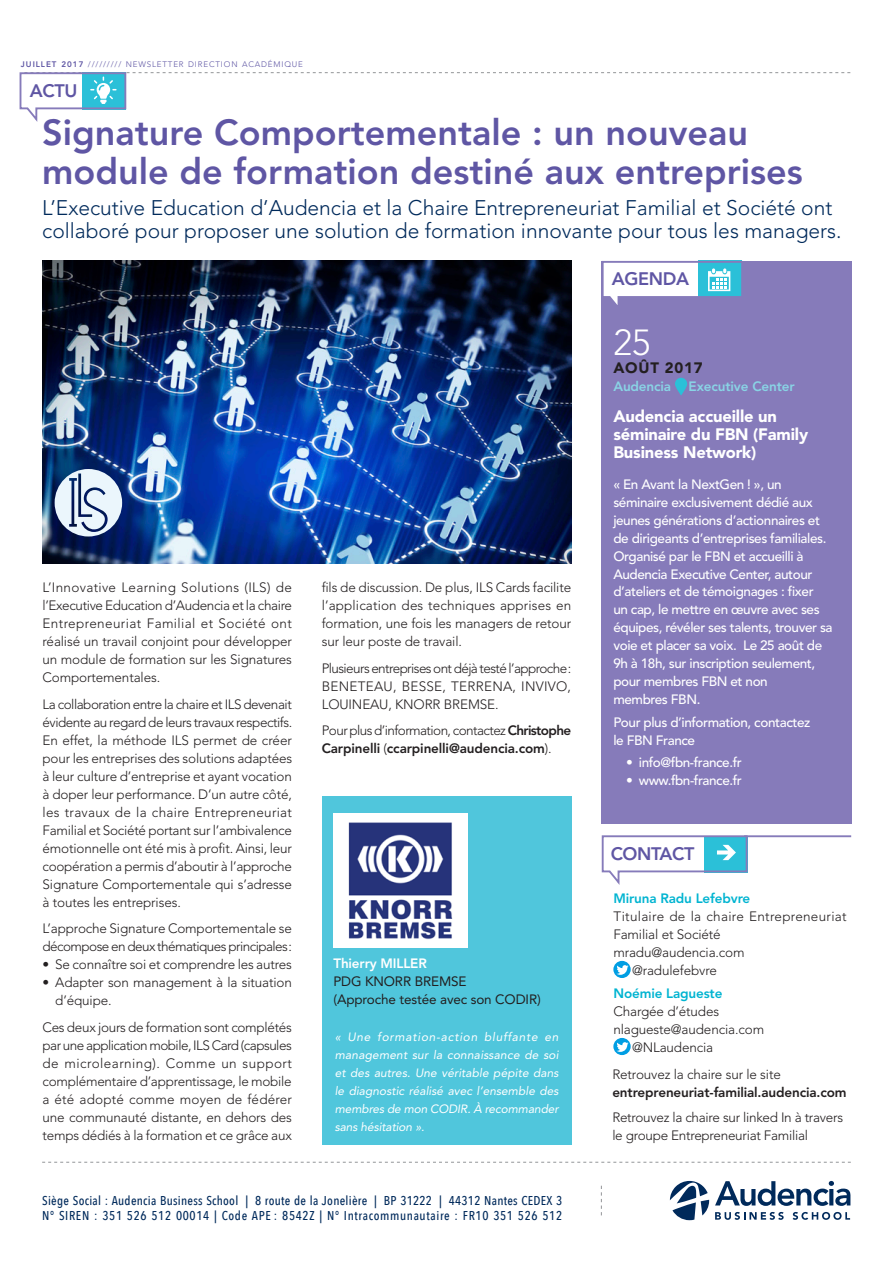
<style>
.page{position:relative;width:893px;height:1263px;background:#fff}
.page>*{position:absolute;margin:0;border:0;box-sizing:border-box;transform-origin:0 0}
.t1{font:800 36px/38.8px "Avenir LT Std";color:#5f56a4}
.t2{font:300 36px "Avenir LT Std";color:#fff}
.t3{font:300 21px/22.6px "Avenir LT Std";color:#002a5b}
.t4{font:800 18px "Avenir LT Std";letter-spacing:-.02em;color:#5f56a4}
.t5{font:900 16.5px/18px "Avenir LT Std";letter-spacing:-.01em;color:#fff}
.t6{font:900 15px "Avenir LT Std";letter-spacing:.05em;color:#231f20}
.t7{font:300 13.5px/18px "Avenir LT Std";letter-spacing:-.01em;color:#231f20;text-align:justify}
.t8{font:500 13.5px/18px "Avenir LT Std";letter-spacing:-.03em;color:#fff}
.t9{font:800 13.5px/18px "Avenir LT Std";letter-spacing:-.01em;color:#231f20}
.t10{font:300 13.5px/18px "Avenir LT Std";letter-spacing:-.04em;color:#231f20}
.t11{font:13.5px/18px "Avenir LT Std";letter-spacing:-.01em;color:#231f20}
.t12{font:300 13.5px "Avenir LT Std";letter-spacing:.02em;color:#231f20}
.t13{font:800 13.5px "Avenir LT Std";letter-spacing:-.01em;color:#00b4d1}
.t14{font:800 13.5px "Avenir LT Std";letter-spacing:-.01em;color:#89d4e5}
.t15{font:800 13.5px "Avenir LT Std";letter-spacing:-.01em;color:#fff}
.t16{font:500 12.75px/15px "Avenir Next Condensed";letter-spacing:.02em;color:#002a5b}
.t17{font:italic 12px/18px "Avenir LT Std";letter-spacing:-.01em;color:#fff;text-align:justify}
.t18{font:300 7.95px "Avenir LT Std";letter-spacing:.105em;color:#5f56a4}
.s1{font-weight:800}
.s2{font-weight:300}
</style>
<div class="page">
<div style="left:601px;top:261px;width:250px;height:563px;background:#867bba"></div>
<svg style="left:670px;top:1181px;width:39px;height:39px"></svg>
<svg style="left:715px;top:1181px;width:135px;height:25px"></svg>
<svg style="left:715px;top:1212px;width:69px;height:8px"></svg>
<svg style="left:793px;top:1212px;width:57px;height:8px"></svg>
<svg style="left:601px;top:1186px;width:1px;height:29px"></svg>
<svg style="left:42px;top:1162px;width:809px;height:1px"></svg>
<svg style="left:602px;top:260px;width:141px;height:45px"></svg>
<svg style="left:613px;top:1038px;width:18px;height:17px"></svg>
<svg style="left:616px;top:1042px;width:12px;height:10px"></svg>
<svg style="left:613px;top:961px;width:18px;height:17px"></svg>
<svg style="left:616px;top:965px;width:12px;height:10px"></svg>
<hr style="left:744px;top:835px;width:107px;height:2px;background:#867bba">
<svg style="left:601px;top:835px;width:147px;height:50px"></svg>
<svg style="left:675px;top:378px;width:12px;height:17px"></svg>
<svg style="left:19px;top:72px;width:831px;height:50px"></svg>
<div style="left:322px;top:796px;width:249px;height:349px;background:#50c6dc"></div>
<img style="left:334px;top:813px;width:134px;height:134px">
<img style="left:43px;top:261px;width:528px;height:303px">
<svg style="left:55px;top:469px;width:67px;height:67px;background:#9daec6"></svg>
<p class="t18" style="left:21px;top:60px;width:284px"><span class="s1">JUILLET 2017</span> ///////// NEWSLETTER DIRECTION ACADÉMIQUE</p>
<h3 class="t4" style="left:30px;top:80px;width:49px">ACTU</h3>
<h1 class="t1" style="left:42px;top:113px;width:762px">Signature Comportementale : un nouveau module de formation destiné aux entreprises</h1>
<h2 class="t3" style="left:42px;top:197px;width:801px">L’Executive Education d’Audencia et la Chaire Entrepreneuriat Familial et Société ont collaboré pour proposer une solution de formation innovante pour tous les managers.</h2>
<p class="t7" style="left:43px;top:579px;width:251px">L’Innovative Learning Solutions (ILS) de l’Executive Education d’Audencia et la chaire Entrepreneuriat Familial et Société ont réalisé un travail conjoint pour développer un module de formation sur les Signatures Comportementales.</p>
<p class="t7" style="left:43px;top:695px;width:251px">La collaboration entre la chaire et ILS devenait évidente au regard de leurs travaux respectifs.<br>En effet, la méthode ILS permet de créer pour les entreprises des solutions adaptées à leur culture d’entreprise et ayant vocation à doper leur performance. D’un autre côté, les travaux de la chaire Entrepreneuriat Familial et Société portant sur l’ambivalence émotionnelle ont été mis à profit. Ainsi, leur coopération a permis d’aboutir à l’approche Signature Comportementale qui s’adresse à toutes les entreprises.</p>
<p class="t10" style="left:43px;top:920px;width:251px">L’approche Signature Comportementale se décompose en deux thématiques principales:</p>
<p class="t7" style="left:43px;top:956px;width:251px">• Se connaître soi et comprendre les autres</p>
<p class="t7" style="left:55px;top:974px;width:238px;text-indent:-13px">• Adapter son management à la situation d’équipe.</p>
<p class="t7" style="left:43px;top:1018px;width:251px">Ces deux jours de formation sont complétés par une application mobile, ILS Card (capsules de microlearning). Comme un support complémentaire d’apprentissage, le mobile a été adopté comme moyen de fédérer une communauté distante, en dehors des temps dédiés à la formation et ce grâce aux</p>
<p class="t7" style="left:322px;top:579px;width:251px">fils de discussion. De plus, ILS Cards facilite l’application des techniques apprises en formation, une fois les managers de retour sur leur poste de travail.</p>
<p class="t7" style="left:322px;top:659px;width:251px">Plusieurs entreprises ont déjà testé l’approche:<br>BENETEAU, BESSE, TERRENA, INVIVO, LOUINEAU, KNORR BREMSE.</p>
<p class="t9" style="left:322px;top:722px;width:251px"><span class="s2">Pour plus d’information, contactez</span> Christophe<br>Carpinelli <span class="s2">(</span>ccarpinelli@audencia.com<span class="s2">).</span></p>
<p class="t15" style="left:333px;top:956px;width:95px">Thierry MILLER</p>
<p class="t11" style="left:333px;top:973px;width:209px">PDG KNORR BREMSE<br>(Approche testée avec son CODIR)</p>
<p class="t17" style="left:335px;top:1027px;width:225px">« Une formation-action bluffante en management sur la connaissance de soi et des autres. Une véritable pépite dans le diagnostic réalisé avec l’ensemble des membres de mon CODIR. À recommander sans hésitation ».</p>
<p class="t16" style="left:42px;top:1193px;width:522px">Siège Social : Audencia Business School | 8 route de la Jonelière | BP 31222 | 44312 Nantes CEDEX 3<br>N° SIREN : 351 526 512 00014 | Code APE : 8542Z | N° Intracommunautaire : FR10 351 526 512</p>
<h3 class="t4" style="left:612px;top:269px;width:79px">AGENDA</h3>
<h1 class="t2" style="left:613px;top:321px;width:39px">25</h1>
<p class="t6" style="left:613px;top:359px;width:91px">AOÛT 2017</p>
<p class="t14" style="left:613px;top:378px;width:59px">Audencia</p>
<p class="t14" style="left:689px;top:378px;width:107px">Executive Center</p>
<p class="t5" style="left:613px;top:407px;width:196px">Audencia accueille un séminaire du FBN (Family<br>Business Network)</p>
<p class="t8" style="left:613px;top:475px;width:221px">« En Avant la NextGen ! », un séminaire exclusivement dédié aux jeunes générations d’actionnaires et de dirigeants d’entreprises familiales.<br>Organisé par le FBN et accueilli à<br>Audencia Executive Center, autour d’ateliers et de témoignages : fixer<br>un cap, le mettre en œuvre avec ses équipes, révéler ses talents, trouver sa voie et placer sa voix. Le 25 août de<br>9h à 18h, sur inscription seulement, pour membres FBN et non<br>membres FBN.</p>
<p class="t8" style="left:613px;top:713px;width:198px">Pour plus d’information, contactez le FBN France</p>
<p class="t8" style="left:626px;top:754px;width:117px">• info@fbn-france.fr</p>
<p class="t8" style="left:626px;top:772px;width:117px">• www.fbn-france.fr</p>
<h3 class="t4" style="left:611px;top:843px;width:85px">CONTACT</h3>
<p class="t13" style="left:613px;top:890px;width:138px">Miruna Radu Lefebvre</p>
<p class="t12" style="left:613px;top:908px;width:235px">Titulaire de la chaire Entrepreneuriat</p>
<p class="t7" style="left:613px;top:925px;width:109px">Familial et Société</p>
<p class="t7" style="left:613px;top:943px;width:133px">mradu@audencia.com</p>
<p class="t7" style="left:632px;top:961px;width:86px">@radulefebvre</p>
<p class="t13" style="left:613px;top:985px;width:111px">Noémie Lagueste</p>
<p class="t7" style="left:613px;top:1002px;width:107px">Chargée d’études</p>
<p class="t7" style="left:613px;top:1020px;width:152px">nlagueste@audencia.com</p>
<p class="t7" style="left:632px;top:1038px;width:83px">@NLaudencia</p>
<p class="t7" style="left:612px;top:1065px;width:170px">Retrouvez la chaire sur le site</p>
<p class="t9" style="left:612px;top:1083px;width:236px">entrepreneuriat-familial.audencia.com</p>
<p class="t7" style="left:612px;top:1108px;width:232px">Retrouvez la chaire sur linked In à travers le groupe Entrepreneuriat Familial</p>
</div>
